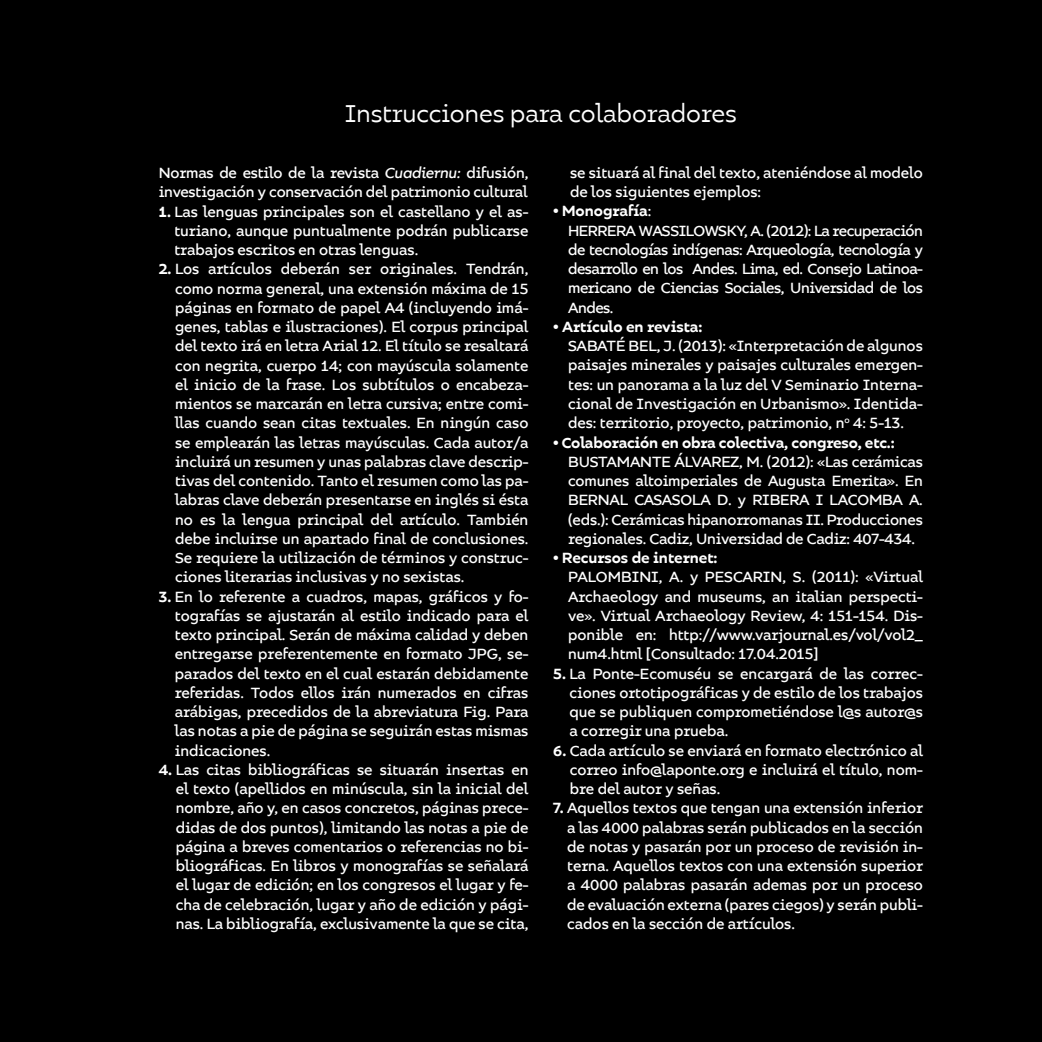
<style>
.page{position:relative;width:1042px;height:1042px;background:#000}
.page>*{position:absolute;margin:0;border:0;box-sizing:border-box;transform-origin:0 0}
.t1{font:24.5px "Bilbao";color:#fff}
.t2{font:14.88px/19.2px "Bilbao";color:#fff;text-align:justify}
.t3{font:14.88px/19.2px "Bilbao";letter-spacing:-.03em;color:#fff}
.t4{font:500 14.88px "Bilbao";letter-spacing:-.01em;color:#fff}
.s1{font-style:italic}
.s2{font-weight:500}
</style>
<div class="page">
<h1 class="t1" style="left:345px;top:96px;width:394px">Instrucciones para colaboradores</h1>
<p class="t2" style="left:159px;top:163px;width:371px">Normas de estilo de la revista <span class="s1">Cuadiernu:</span> difusión, investigación y conservación del patrimonio cultural</p>
<p class="t2" style="left:174px;top:202px;width:355px;text-indent:-16px"><span class="s2">1.</span> Las lenguas principales son el castellano y el as&shy;turiano, aunque puntualmente podrán publicarse trabajos escritos en otras lenguas.</p>
<p class="t2" style="left:175px;top:259px;width:355px;text-indent:-16px"><span class="s2">2.</span> Los artículos deberán ser originales. Tendrán, como norma general, una extensión máxima de 15 páginas en formato de papel A4 (incluyendo imá&shy;genes, tablas e ilustraciones). El corpus principal del texto irá en letra Arial 12. El título se resaltará con negrita, cuerpo 14; con mayúscula solamente el inicio de la frase. Los subtítulos o encabeza&shy;mientos se marcarán en letra cursiva; entre comi&shy;llas cuando sean citas textuales. En ningún caso se emplearán las letras mayúsculas. Cada autor/a incluirá un resumen y unas palabras clave descrip&shy;tivas del contenido. Tanto el resumen como las pa&shy;labras clave deberán presentarse en inglés si ésta no es la lengua principal del artículo. También debe incluirse un apartado final de conclusiones.<br>Se requiere la utilización de términos y construc&shy;ciones literarias inclusivas y no sexistas.</p>
<p class="t2" style="left:175px;top:587px;width:355px;text-indent:-16px"><span class="s2">3.</span> En lo referente a cuadros, mapas, gráficos y fo&shy;tografías se ajustarán al estilo indicado para el texto principal. Serán de máxima calidad y deben entregarse preferentemente en formato JPG, se&shy;parados del texto en el cual estarán debidamente referidas. Todos ellos irán numerados en cifras arábigas, precedidos de la abreviatura Fig. Para las notas a pie de página se seguirán estas mismas indicaciones.</p>
<p class="t2" style="left:176px;top:760px;width:354px;text-indent:-17px"><span class="s2">4.</span> Las citas bibliográficas se situarán insertas en el texto (apellidos en minúscula, sin la inicial del nombre, año y, en casos concretos, páginas prece&shy;didas de dos puntos), limitando las notas a pie de página a breves comentarios o referencias no bi&shy;bliográficas. En libros y monografías se señalará el lugar de edición; en los congresos el lugar y fe&shy;cha de celebración, lugar y año de edición y pági&shy;nas. La bibliografía, exclusivamente la que se cita,</p>
<p class="t2" style="left:570px;top:163px;width:354px">se situará al final del texto, ateniéndose al modelo de los siguientes ejemplos:</p>
<p class="t3" style="left:568px;top:202px;width:356px;text-indent:-15px"><span class="s2">• Monografía</span>:<br>HERRERA WASSILOWSKY, A. (2012): La recuperación de tecnologías indígenas: Arqueología, tecnología y desarrollo en los Andes. Lima, ed. Consejo Latinoa&shy;mericano de Ciencias Sociales, Universidad de los Andes.</p>
<p class="t4" style="left:553px;top:316px;width:151px">• Artículo en revista:</p>
<p class="t2" style="left:568px;top:336px;width:356px">SABATÉ BEL, J. (2013): «Interpretación de algunos paisajes minerales y paisajes culturales emergen&shy;tes: un panorama a la luz del V Seminario Interna&shy;cional de Investigación en Urbanismo». Identida&shy;des: territorio, proyecto, patrimonio, n<sup>o</sup> 4: 5-13.</p>
<p class="t4" style="left:553px;top:432px;width:343px">• Colaboración en obra colectiva, congreso, etc.:</p>
<p class="t2" style="left:568px;top:452px;width:356px">BUSTAMANTE ÁLVAREZ, M. (2012): «Las cerámicas comunes altoimperiales de Augusta Emerita». En BERNAL CASASOLA D. y RIBERA I LACOMBA A. (eds.): Cerámicas hipanorromanas II. Producciones regionales. Cadiz, Universidad de Cadiz: 407-434.</p>
<p class="t4" style="left:553px;top:547px;width:166px">• Recursos de internet:</p>
<p class="t2" style="left:568px;top:567px;width:356px">PALOMBINI, A. y PESCARIN, S. (2011): «Virtual Archaeology and museums, an italian perspecti&shy;ve». Virtual Archaeology Review, 4: 151-154. Dis&shy;ponible en: http://www.varjournal.es/vol/vol2_ num4.html [Consultado: 17.04.2015]</p>
<p class="t2" style="left:569px;top:664px;width:355px;text-indent:-16px"><span class="s2">5.</span> La Ponte-Ecomuséu se encargará de las correc&shy;ciones ortotipográficas y de estilo de los trabajos que se publiquen comprometiéndose l@s autor@s a corregir una prueba.</p>
<p class="t2" style="left:570px;top:741px;width:355px;text-indent:-17px"><span class="s2">6.</span> Cada artículo se enviará en formato electrónico al correo info@laponte.org e incluirá el título, nom&shy;bre del autor y señas.</p>
<p class="t2" style="left:567px;top:798px;width:357px;text-indent:-14px"><span class="s2">7.</span> Aquellos textos que tengan una extensión inferior a las 4000 palabras serán publicados en la sección de notas y pasarán por un proceso de revisión in&shy;terna. Aquellos textos con una extensión superior a 4000 palabras pasarán ademas por un proceso de evaluación externa (pares ciegos) y serán publi&shy;cados en la sección de artículos.</p>
</div>
